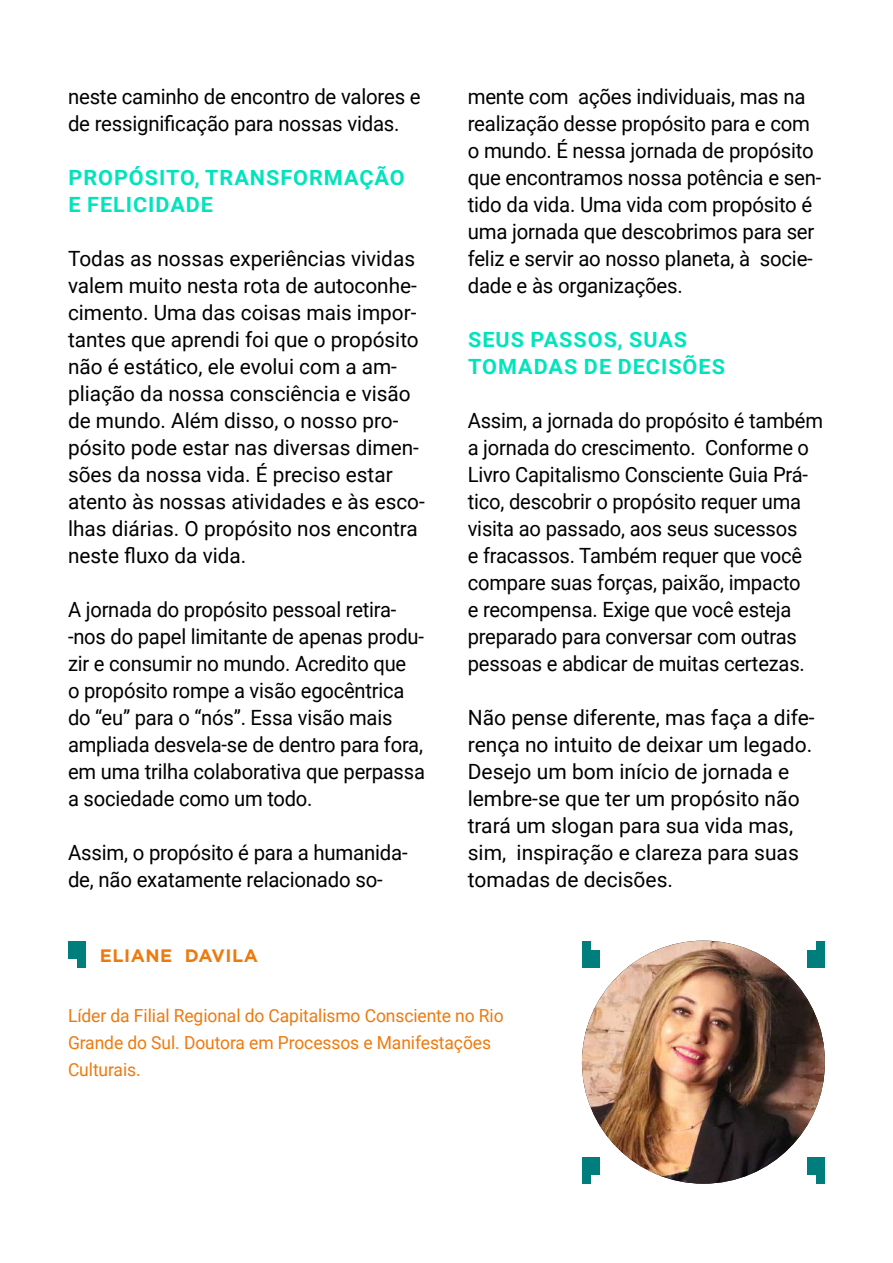
<style>
.page{position:relative;width:893px;height:1263px;background:#fff}
.page>*{position:absolute;margin:0;border:0;box-sizing:border-box;transform-origin:0 0}
.t1{font:21px/27px "Roboto";letter-spacing:-.01em;color:#000}
.t2{font:21px/27px "Roboto";letter-spacing:-.01em;color:#000;scale:.96 1}
.t3{font:700 21px/27px "Roboto";letter-spacing:.045em;color:#00e4be}
.t4{font:18px/27px "Roboto";letter-spacing:-.005em;color:#ed7a0f}
.t5{font:700 18px "Gotham";letter-spacing:.03em;color:#ed7a0f}
</style>
<div class="page">
<div style="left:68px;top:941px;width:18px;height:17px;background:#007d7d"></div>
<div style="left:77px;top:949px;width:9px;height:18px;background:#007d7d"></div>
<div style="left:807px;top:1157px;width:18px;height:17px;background:#007d7d"></div>
<div style="left:807px;top:950px;width:18px;height:18px;background:#007d7d"></div>
<div style="left:582px;top:950px;width:18px;height:18px;background:#007d7d"></div>
<div style="left:816px;top:1165px;width:9px;height:18px;background:#007d7d"></div>
<div style="left:816px;top:941px;width:9px;height:18px;background:#007d7d"></div>
<div style="left:582px;top:941px;width:9px;height:18px;background:#007d7d"></div>
<img style="left:582px;top:941px;width:243px;height:243px;border-radius:122px">
<div style="left:582px;top:1157px;width:18px;height:18px;background:#007d7d"></div>
<div style="left:582px;top:1166px;width:9px;height:18px;background:#007d7d"></div>
<p class="t1" style="left:68px;top:82px;width:354px">neste caminho de encontro de valores e de ressignificação para nossas vidas.</p>
<p class="t3" style="left:68px;top:163px;width:338px">PROPÓSITO, TRANSFORMAÇÃO<br>E FELICIDADE</p>
<p class="t1" style="left:68px;top:244px;width:358px">Todas as nossas experiências vividas valem muito nesta rota de autoconhe&shy;cimento. Uma das coisas mais impor&shy;tantes que aprendi foi que o propósito não é estático, ele evolui com a am&shy;pliação da nossa consciência e visão de mundo. Além disso, o nosso pro&shy;pósito pode estar nas diversas dimen&shy;sões da nossa vida. É preciso estar atento às nossas atividades e às esco&shy;lhas diárias. O propósito nos encontra neste fluxo da vida.</p>
<p class="t2" style="left:68px;top:595px;width:373px">A jornada do propósito pessoal retira--nos do papel limitante de apenas produ&shy;zir e consumir no mundo. Acredito que<br>o propósito rompe a visão egocêntrica do “eu” para o “nós”. Essa visão mais ampliada desvela-se de dentro para fora, em uma trilha colaborativa que perpassa a sociedade como um todo.</p>
<p class="t1" style="left:68px;top:838px;width:341px">Assim, o propósito é para a humanida&shy;de, não exatamente relacionado so-</p>
<p class="t5" style="left:100px;top:945px;width:160px">ELIANE DAVILA</p>
<p class="t1" style="left:468px;top:82px;width:355px">mente com ações individuais, mas na realização desse propósito para e com o mundo. É nessa jornada de propósito que encontramos nossa potência e sen&shy;tido da vida. Uma vida com propósito é uma jornada que descobrimos para ser feliz e servir ao nosso planeta, à socie&shy;dade e às organizações.</p>
<p class="t3" style="left:468px;top:325px;width:258px">SEUS PASSOS, SUAS<br>TOMADAS DE DECISÕES</p>
<p class="t2" style="left:468px;top:406px;width:372px">Assim, a jornada do propósito é também a jornada do crescimento. Conforme o Livro Capitalismo Consciente Guia Prá&shy;tico, descobrir o propósito requer uma visita ao passado, aos seus sucessos<br>e fracassos. Também requer que você compare suas forças, paixão, impacto<br>e recompensa. Exige que você esteja preparado para conversar com outras pessoas e abdicar de muitas certezas.</p>
<p class="t1" style="left:468px;top:703px;width:348px">Não pense diferente, mas faça a dife&shy;rença no intuito de deixar um legado.<br>Desejo um bom início de jornada e lembre-se que ter um propósito não trará um slogan para sua vida mas, sim, inspiração e clareza para suas tomadas de decisões.</p>
<p class="t4" style="left:68px;top:1001px;width:437px">Líder da Filial Regional do Capitalismo Consciente no Rio<br>Grande do Sul. Doutora em Processos e Manifestações<br>Culturais.</p>
</div>
